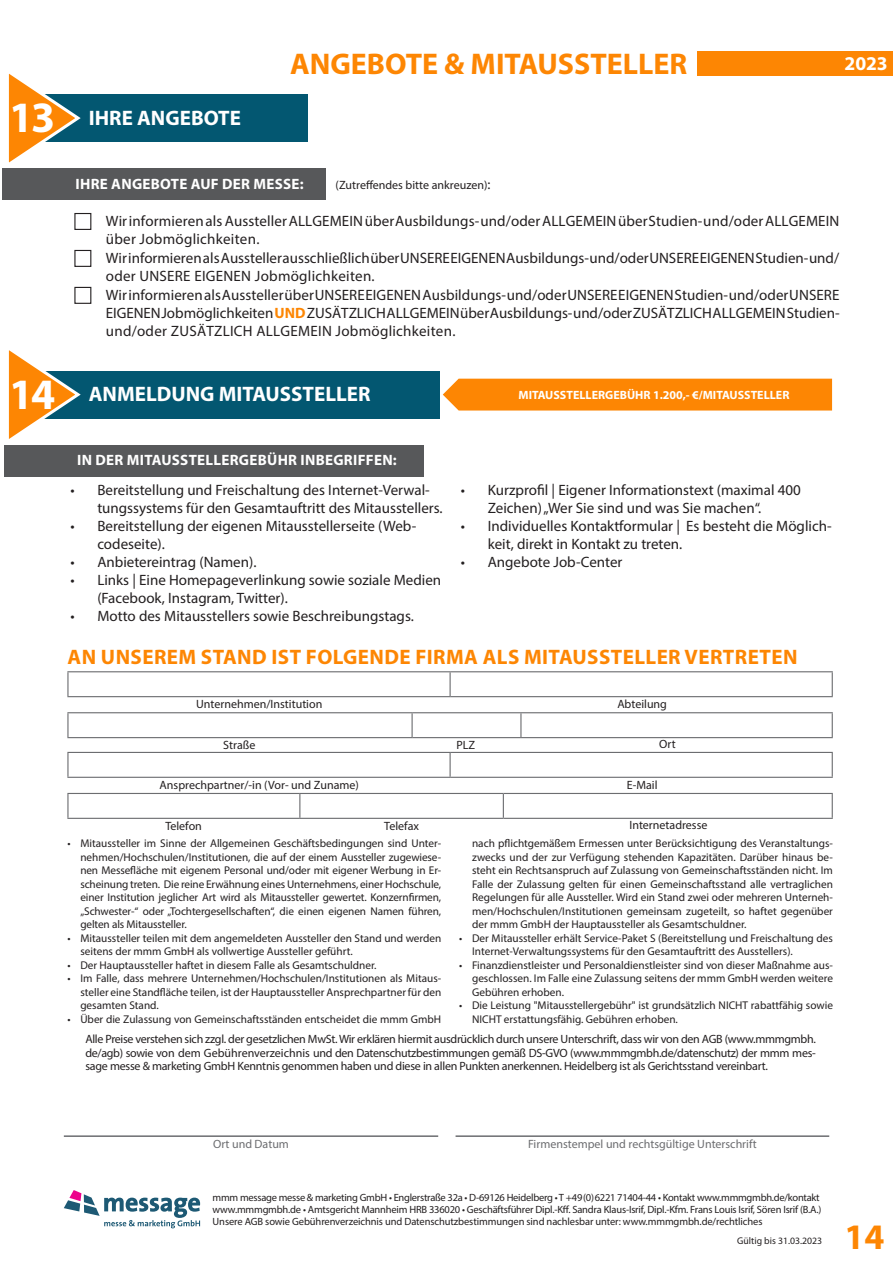
<style>
.page{position:relative;width:893px;height:1263px;background:#fff}
.page>*{position:absolute;margin:0;border:0;box-sizing:border-box;transform-origin:0 0}
.t1{font:700 36px "Myriad Pro";color:#fd8603}
.t2{font:700 30px "Myriad Pro";color:#fd8603}
.t3{font:700 21px "Myriad Pro";letter-spacing:.02em;color:#fd8603}
.t4{font:700 21px "Myriad Pro";color:#fff}
.t5{font:700 19.5px "Myriad Pro";color:#fff}
.t6{font:15px/18.3px "Myriad Pro";color:#231f20}
.t7{font:700 15px "Myriad Pro";letter-spacing:.02em;color:#fff}
.t8{font:12px/13.5px "Myriad Pro";color:#231f20;text-align:justify}
.t9{font:12px "Myriad Pro";color:#6c6d70}
.t10{font:700 12px "Myriad Pro";color:#fff}
.t11{font:11.25px/13.5px "Myriad Pro";color:#231f20;text-align:justify}
.t12{font:10.5px/12px "Myriad Pro";letter-spacing:-.02em;color:#231f20}
.t13{font:9.75px "Myriad Pro";color:#231f20}
.s1{font-size:43.5px}
.s2{font-size:14.25px}
.s3{font-weight:700;color:#fd8603}
</style>
<div class="page">
<svg style="left:64px;top:1190px;width:136px;height:38px"></svg>
<div style="left:697px;top:52px;width:196px;height:24px;background:#fd8603"></div>
<hr style="left:456px;top:1135px;width:373px;height:2px;background:#6c6d70">
<hr style="left:64px;top:1135px;width:374px;height:2px;background:#6c6d70">
<div style="left:74px;top:213px;width:17px;height:17px;border:1px solid #231f20"></div>
<div style="left:74px;top:250px;width:17px;height:17px;border:1px solid #231f20"></div>
<div style="left:74px;top:287px;width:17px;height:17px;border:1px solid #231f20"></div>
<div style="left:2px;top:168px;width:323px;height:32px;background:#57585a"></div>
<div style="left:27px;top:94px;width:281px;height:48px;background:#035771"></div>
<svg style="left:8px;top:73px;width:73px;height:90px"></svg>
<hr style="left:67px;top:671px;width:383px;height:1px;background:#6c6d70">
<hr style="left:67px;top:672px;width:2px;height:24px;background:#6c6d70">
<hr style="left:450px;top:671px;width:383px;height:1px;background:#6c6d70">
<svg style="left:68px;top:672px;width:765px;height:24px"></svg>
<hr style="left:67px;top:696px;width:383px;height:1px;background:#6c6d70">
<hr style="left:450px;top:696px;width:383px;height:1px;background:#6c6d70">
<hr style="left:67px;top:712px;width:345px;height:1px;background:#6c6d70">
<hr style="left:67px;top:713px;width:2px;height:24px;background:#6c6d70">
<hr style="left:412px;top:712px;width:109px;height:1px;background:#6c6d70">
<hr style="left:521px;top:712px;width:312px;height:1px;background:#6c6d70">
<svg style="left:68px;top:713px;width:765px;height:24px"></svg>
<hr style="left:67px;top:737px;width:345px;height:1px;background:#6c6d70">
<hr style="left:412px;top:737px;width:109px;height:1px;background:#6c6d70">
<hr style="left:521px;top:737px;width:312px;height:1px;background:#6c6d70">
<hr style="left:67px;top:752px;width:383px;height:1px;background:#6c6d70">
<hr style="left:67px;top:753px;width:2px;height:24px;background:#6c6d70">
<svg style="left:68px;top:752px;width:765px;height:25px"></svg>
<hr style="left:67px;top:777px;width:383px;height:1px;background:#6c6d70">
<hr style="left:450px;top:777px;width:383px;height:1px;background:#6c6d70">
<hr style="left:67px;top:793px;width:233px;height:1px;background:#6c6d70">
<hr style="left:67px;top:794px;width:2px;height:24px;background:#6c6d70">
<svg style="left:68px;top:793px;width:765px;height:25px"></svg>
<hr style="left:67px;top:818px;width:233px;height:1px;background:#6c6d70">
<hr style="left:300px;top:818px;width:203px;height:1px;background:#6c6d70">
<hr style="left:503px;top:818px;width:330px;height:1px;background:#6c6d70">
<div style="left:4px;top:445px;width:419px;height:31px;background:#57585a"></div>
<div style="left:27px;top:371px;width:413px;height:47px;background:#035771"></div>
<svg style="left:8px;top:350px;width:75px;height:89px"></svg>
<div style="left:443px;top:379px;width:389px;height:31px;background:#fd8603"></div>
<h3 class="t4" style="left:9px;top:104px;width:233px"><span class="s1">13</span> IHRE ANGEBOTE</h3>
<h2 class="t2" style="left:290px;top:44px;width:399px">ANGEBOTE &amp; MITAUSSTELLER</h2>
<h3 class="t7" style="left:76px;top:174px;width:230px">IHRE ANGEBOTE AUF DER MESSE:</h3>
<p class="t8" style="left:336px;top:178px;width:156px">(Zutreffendes bitte ankreuzen)<span class="s2">:</span></p>
<h3 class="t5" style="left:844px;top:51px;width:45px">2023</h3>
<p class="t6" style="left:106px;top:211px;width:735px">Wir informieren als Aussteller ALLGEMEIN über Ausbildungs- und/oder ALLGEMEIN über Studien- und/oder ALLGEMEIN über Jobmöglichkeiten.<br>Wir informieren als Aussteller ausschließlich über UNSERE EIGENEN Ausbildungs- und/oder UNSERE EIGENEN Studien- und/ oder UNSERE EIGENEN Jobmöglichkeiten.<br>Wir informieren als Aussteller über UNSERE EIGENEN Ausbildungs- und/oder UNSERE EIGENEN Studien- und/oder UNSERE EIGENEN Jobmöglichkeiten <span class="s3">UND</span> ZUSÄTZLICH ALLGEMEIN über Ausbildungs- und/oder ZUSÄTZLICH ALLGEMEIN Studien&shy;und/oder ZUSÄTZLICH ALLGEMEIN Jobmöglichkeiten.</p>
<h3 class="t4" style="left:9px;top:381px;width:363px"><span class="s1">14</span> ANMELDUNG MITAUSSTELLER</h3>
<p class="t10" style="left:519px;top:387px;width:272px">MITAUSSTELLERGEBÜHR 1.200,- €/MITAUSSTELLER</p>
<h3 class="t7" style="left:77px;top:450px;width:29px">IN DER</h3>
<h3 class="t7" style="left:127px;top:450px;width:23px">MITAUSSTELLERGEBÜHR</h3>
<h3 class="t7" style="left:301px;top:450px;width:10px">INBEGRIFFEN</h3>
<h3 class="t7" style="left:393px;top:450px;width:5px">:</h3>
<h3 class="t6" style="left:97px;top:481px;width:347px;text-indent:-27px">• Bereitstellung und Freischaltung des Internet-Verwal&shy;tungssystems für den Gesamtauftritt des Mitausstellers.</h3>
<h3 class="t6" style="left:97px;top:517px;width:320px;text-indent:-27px">• Bereitstellung der eigenen Mitausstellerseite (Web&shy;codeseite).</h3>
<h3 class="t6" style="left:70px;top:553px;width:188px">• Anbietereintrag (Namen).</h3>
<h3 class="t6" style="left:97px;top:571px;width:345px;text-indent:-27px">• Links | Eine Homepageverlinkung sowie soziale Medien (Facebook, Instagram, Twitter).</h3>
<h3 class="t6" style="left:70px;top:607px;width:345px">• Motto des Mitausstellers sowie Beschreibungstags.</h3>
<h3 class="t6" style="left:488px;top:481px;width:315px;text-indent:-27px">• Kurzprofil | Eigener Informationstext (maximal 400<br>Zeichen) „Wer Sie sind und was Sie machen“.</h3>
<h3 class="t6" style="left:488px;top:517px;width:345px;text-indent:-27px">• Individuelles Kontaktformular | Es besteht die Möglich&shy;keit, direkt in Kontakt zu treten.</h3>
<h3 class="t6" style="left:461px;top:553px;width:163px">• Angebote Job-Center</h3>
<h3 class="t3" style="left:68px;top:643px;width:48px">AN UNSEREM</h3>
<h3 class="t3" style="left:201px;top:643px;width:27px">STAND</h3>
<h3 class="t3" style="left:271px;top:643px;width:49px">IST FOLGENDE</h3>
<h3 class="t3" style="left:415px;top:643px;width:25px">FIRMA</h3>
<h3 class="t3" style="left:483px;top:643px;width:13px">ALS</h3>
<h3 class="t3" style="left:524px;top:643px;width:31px">MITAUSSTELLER</h3>
<h3 class="t3" style="left:685px;top:643px;width:14px">VERTRETEN</h3>
<p class="t8" style="left:196px;top:697px;width:128px">Unternehmen/Institution</p>
<p class="t8" style="left:617px;top:697px;width:51px">Abteilung</p>
<p class="t8" style="left:223px;top:738px;width:34px">Straße</p>
<p class="t8" style="left:456px;top:738px;width:20px">PLZ</p>
<p class="t8" style="left:659px;top:737px;width:18px">Ort</p>
<p class="t8" style="left:160px;top:778px;width:201px">Ansprechpartner/-in (Vor- und Zuname)</p>
<p class="t8" style="left:627px;top:778px;width:32px">E-Mail</p>
<p class="t8" style="left:629px;top:818px;width:80px">Internetadresse</p>
<p class="t8" style="left:165px;top:819px;width:38px">Telefon</p>
<p class="t8" style="left:384px;top:819px;width:36px">Telefax</p>
<p class="t11" style="left:80px;top:836px;width:362px;text-indent:-13px">• Mitaussteller im Sinne der Allgemeinen Geschäftsbedingungen sind Unter&shy;nehmen/Hochschulen/Institutionen, die auf der einem Aussteller zugewiese&shy;nen Messefläche mit eigenem Personal und/oder mit eigener Werbung in Er&shy;scheinung treten. Die reine Erwähnung eines Unternehmens, einer Hochschule, einer Institution jeglicher Art wird als Mitaussteller gewertet. Konzernfirmen, „Schwester-“ oder „Tochtergesellschaften“, die einen eigenen Namen führen, gelten als Mitaussteller.</p>
<p class="t11" style="left:80px;top:931px;width:362px;text-indent:-13px">• Mitaussteller teilen mit dem angemeldeten Aussteller den Stand und werden seitens der mmm GmbH als vollwertige Aussteller geführt.</p>
<p class="t11" style="left:68px;top:958px;width:310px">• Der Hauptaussteller haftet in diesem Falle als Gesamtschuldner.</p>
<p class="t11" style="left:80px;top:971px;width:362px;text-indent:-13px">• Im Falle, dass mehrere Unternehmen/Hochschulen/Institutionen als Mitaus&shy;steller eine Standfläche teilen, ist der Hauptaussteller Ansprechpartner für den gesamten Stand.</p>
<p class="t11" style="left:68px;top:1012px;width:375px">• Über die Zulassung von Gemeinschaftsständen entscheidet die mmm GmbH</p>
<p class="t11" style="left:472px;top:836px;width:362px">nach pflichtgemäßem Ermessen unter Berücksichtigung des Veranstaltungs&shy;zwecks und der zur Verfügung stehenden Kapazitäten. Darüber hinaus be&shy;steht ein Rechtsanspruch auf Zulassung von Gemeinschaftsständen nicht. Im Falle der Zulassung gelten für einen Gemeinschaftsstand alle vertraglichen Regelungen für alle Aussteller. Wird ein Stand zwei oder mehreren Unterneh&shy;men/Hochschulen/Institutionen gemeinsam zugeteilt, so haftet gegenüber der mmm GmbH der Hauptaussteller als Gesamtschuldner.</p>
<p class="t11" style="left:472px;top:931px;width:362px;text-indent:-13px">• Der Mitaussteller erhält Service-Paket S (Bereitstellung und Freischaltung des<br>Internet-Verwaltungssystems für den Gesamtauftritt des Ausstellers).</p>
<p class="t11" style="left:472px;top:958px;width:362px;text-indent:-13px">• Finanzdienstleister und Personaldienstleister sind von dieser Maßnahme aus&shy;geschlossen. Im Falle eine Zulassung seitens der mmm GmbH werden weitere Gebühren erhoben.</p>
<p class="t11" style="left:472px;top:998px;width:362px;text-indent:-13px">• Die Leistung "Mitausstellergebühr" ist grundsätzlich NICHT rabattfähig sowie<br>NICHT erstattungsfähig. Gebühren erhoben.</p>
<p class="t8" style="left:85px;top:1032px;width:732px">Alle Preise verstehen sich zzgl. der gesetzlichen MwSt. Wir erklären hiermit ausdrücklich durch unsere Unterschrift, dass wir von den AGB (www.mmmgmbh. de/agb) sowie von dem Gebührenverzeichnis und den Datenschutzbestimmungen gemäß DS-GVO (www.mmmgmbh.de/datenschutz) der mmm mes&shy;sage messe &amp; marketing GmbH Kenntnis genommen haben und diese in allen Punkten anerkennen. Heidelberg ist als Gerichtsstand vereinbart.</p>
<p class="t9" style="left:213px;top:1137px;width:77px">Ort und Datum</p>
<p class="t9" style="left:528px;top:1137px;width:230px">Firmenstempel und rechtsgültige Unterschrift</p>
<p class="t12" style="left:213px;top:1191px;width:610px">mmm message messe &amp; marketing GmbH • Englerstraße 32a • D-69126 Heidelberg • T +49(0)6221 71404-44 • Kontakt www.mmmgmbh.de/kontakt www.mmmgmbh.de • Amtsgericht Mannheim HRB 336020 • Geschäftsführer Dipl.-Kff. Sandra Klaus-Isrif, Dipl.-Kfm. Frans Louis Isrif, Sören Isrif (B.A.)<br>Unsere AGB sowie Gebührenverzeichnis und Datenschutzbestimmungen sind nachlesbar unter: www.mmmgmbh.de/rechtliches</p>
<p class="t13" style="left:737px;top:1234px;width:86px">Gültig bis 31.03.2023</p>
<h1 class="t1" style="left:844px;top:1213px;width:41px">14</h1>
</div>
